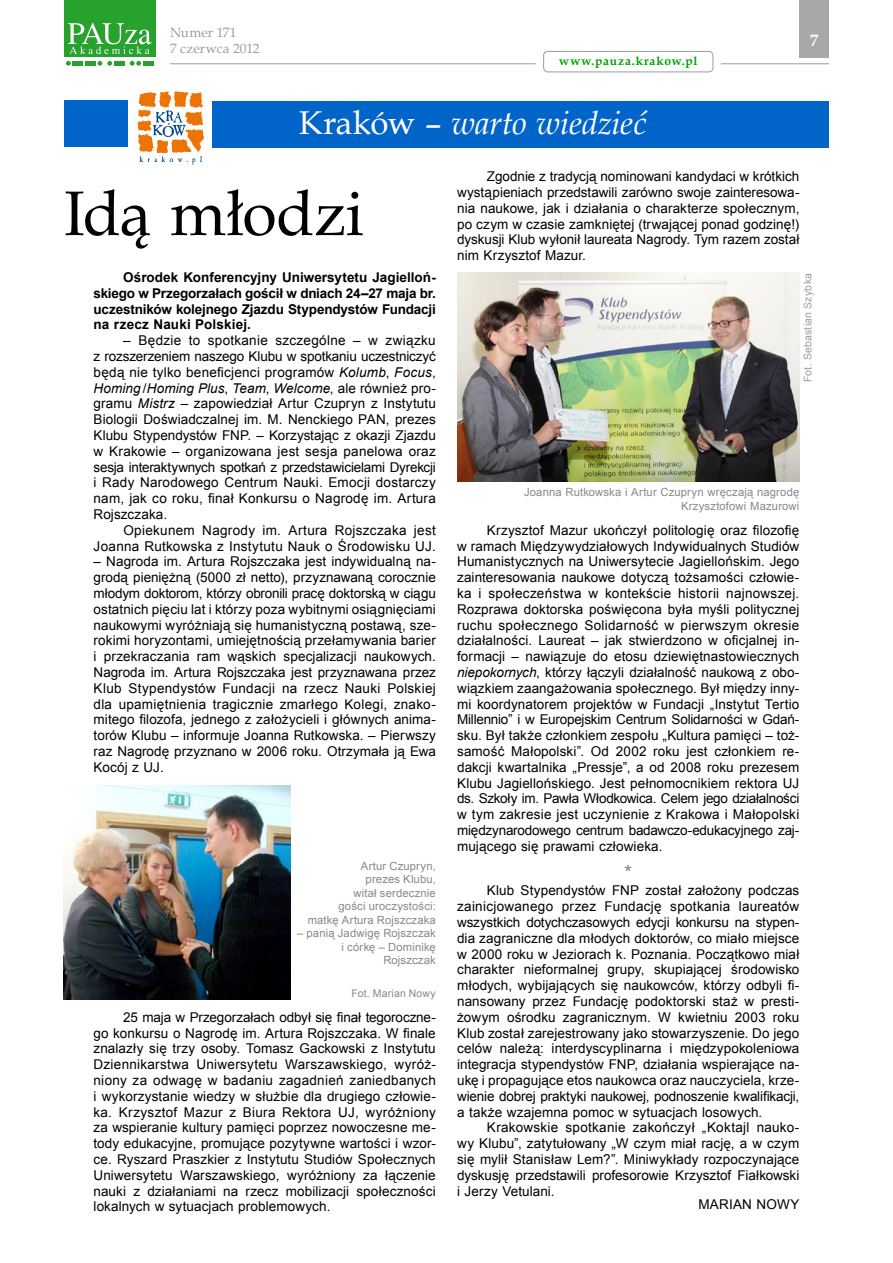
<style>
.page{position:relative;width:893px;height:1263px;background:#fff}
.page>*{position:absolute;margin:0;border:0;box-sizing:border-box;transform-origin:0 0}
.t1{font:63px "Book Antiqua";letter-spacing:-.015em;color:#000}
.t2{font:italic 33px "Book Antiqua";letter-spacing:-.015em;color:#fff}
.t3{font:21px "Arial";color:#87888a}
.t4{font:700 16.5px "Book Antiqua";color:#fff}
.t5{font:13.5px/15.8px "Arial";letter-spacing:.01em;color:#000;text-align:justify}
.t6{font:700 13.5px/15.8px "Arial";letter-spacing:-.01em;color:#000;text-align:justify}
.t7{font:13.5px/16.2px "Book Antiqua";color:#9c9d9f}
.t8{font:700 12px "Book Antiqua";letter-spacing:.07em;color:#00a000}
.t9{font:11.25px/13.5px "Arial";letter-spacing:.015em;color:#87888a;text-align:right}
.t10{font:10.5px "Arial";letter-spacing:.015em;color:#9c9d9f}
.t11{font:10.5px "Arial";letter-spacing:.015em;color:#87888a}
.s1{font-style:normal}
.s2{font-style:italic}
</style>
<div class="page">
<div style="left:799px;top:0;width:30px;height:57px;background:#a7a8aa"></div>
<svg style="left:66px;top:61px;width:5px;height:5px"></svg>
<svg style="left:97px;top:61px;width:15px;height:5px"></svg>
<svg style="left:130px;top:61px;width:11px;height:5px"></svg>
<div style="left:73px;top:61px;width:10px;height:5px;background:#26a22d"></div>
<div style="left:85px;top:61px;width:11px;height:5px;background:#26a22d"></div>
<div style="left:114px;top:61px;width:11px;height:5px;background:#26a22d"></div>
<div style="left:143px;top:61px;width:11px;height:5px;background:#26a22d"></div>
<div style="left:64px;top:0;width:92px;height:56px;background:#26a22d"></div>
<svg style="left:68px;top:23px;width:83px;height:31px"></svg>
<hr style="left:170px;top:63px;width:366px;height:1px;background:#9c9d9f">
<div style="left:543px;top:51px;width:170px;height:21px;border:1px solid #9c9d9f;border-radius:4px"></div>
<hr style="left:721px;top:63px;width:108px;height:1px;background:#9c9d9f">
<div style="left:213px;top:101px;width:616px;height:46px;background:#0064c8"></div>
<div style="left:64px;top:100px;width:64px;height:47px;background:#0064c8"></div>
<svg style="left:137px;top:91px;width:67px;height:73px"></svg>
<img style="left:457px;top:272px;width:342px;height:209px">
<img style="left:64px;top:786px;width:227px;height:213px">
<p class="t7" style="left:170px;top:24px;width:91px">Numer 171<br>7 czerwca 2012</p>
<p class="t4" style="left:810px;top:30px;width:10px">7</p>
<p class="t8" style="left:559px;top:53px;width:140px">www.pauza.krakow.pl</p>
<h2 class="t2" style="left:299px;top:100px;width:349px"><span class="s1">Kraków –</span> warto wiedzieć</h2>
<h1 class="t1" style="left:64px;top:170px;width:302px">Idą młodzi</h1>
<p class="t6" style="left:94px;top:270px;width:344px;text-indent:30px">Ośrodek Konferencyjny Uniwersytetu Jagielloń&shy;skiego w Przegorzałach gościł w dniach 24–27 maja br. uczestników kolejnego Zjazdu Stypendystów Fundacji na rzecz Nauki Polskiej.</p>
<p class="t5" style="left:94px;top:333px;width:344px;text-indent:30px">– Będzie to spotkanie szczególne – w związku z rozszerzeniem naszego Klubu w spotkaniu uczestniczyć będą nie tylko beneficjenci programów <span class="s2">Kolumb</span>, <span class="s2">Focus</span>, <span class="s2">Homing</span> /<span class="s2">Homing Plus</span>, <span class="s2">Team</span>, <span class="s2">Welcome</span>, ale również pro&shy;gramu <span class="s2">Mistrz</span> – zapowiedział Artur Czupryn z Instytutu Biologii Doświadczalnej im. M. Nenckiego PAN, prezes Klubu Stypendystów FNP. – Korzystając z okazji Zjazdu w Krakowie – organizowana jest sesja panelowa oraz sesja interaktywnych spotkań z przedstawicielami Dyrekcji i Rady Narodowego Centrum Nauki. Emocji dostarczy nam, jak co roku, finał Konkursu o Nagrodę im. Artura Rojszczaka.</p>
<p class="t5" style="left:94px;top:522px;width:344px;text-align:right">Opiekunem Nagrody im. Artura Rojszczaka jest<br>Joanna Rutkowska z Instytutu Nauk o Środowisku UJ.</p>
<p class="t5" style="left:94px;top:554px;width:344px">– Nagroda im. Artura Rojszczaka jest indywidualną na&shy;grodą pieniężną (5000 zł netto), przyznawaną corocznie młodym doktorom, którzy obronili pracę doktorską w ciągu ostatnich pięciu lat i którzy poza wybitnymi osiągnięciami naukowymi wyróżniają się humanistyczną postawą, sze&shy;rokimi horyzontami, umiejętnością przełamywania barier i przekraczania ram wąskich specjalizacji naukowych.<br>Nagroda im. Artura Rojszczaka jest przyznawana przez Klub Stypendystów Fundacji na rzecz Nauki Polskiej dla upamiętnienia tragicznie zmarłego Kolegi, znako&shy;mitego filozofa, jednego z założycieli i głównych anima&shy;torów Klubu – informuje Joanna Rutkowska. – Pierwszy raz Nagrodę przyznano w 2006 roku. Otrzymała ją Ewa Kocój z UJ.</p>
<p class="t9" style="left:308px;top:859px;width:130px">Artur Czupryn,<br>prezes Klubu,<br>witał serdecznie<br>gości uroczystości: matkę Artura Rojszczaka</p>
<p class="t9" style="left:297px;top:926px;width:140px">– panią Jadwigę Rojszczak i córkę – Dominikę<br>Rojszczak</p>
<p class="t11" style="left:351px;top:986px;width:86px">Fot. Marian Nowy</p>
<p class="t5" style="left:94px;top:1009px;width:344px;text-indent:30px">25 maja w Przegorzałach odbył się finał tegoroczne&shy;go konkursu o Nagrodę im. Artura Rojszczaka. W finale znalazły się trzy osoby. Tomasz Gackowski z Instytutu Dziennikarstwa Uniwersytetu Warszawskiego, wyróż&shy;niony za odwagę w badaniu zagadnień zaniedbanych i wykorzystanie wiedzy w służbie dla drugiego człowie&shy;ka. Krzysztof Mazur z Biura Rektora UJ, wyróżniony za wspieranie kultury pamięci poprzez nowoczesne me&shy;tody edukacyjne, promujące pozytywne wartości i wzor&shy;ce. Ryszard Praszkier z Instytutu Studiów Społecznych Uniwersytetu Warszawskiego, wyróżniony za łączenie nauki z działaniami na rzecz mobilizacji społeczności lokalnych w sytuacjach problemowych.</p>
<p class="t5" style="left:457px;top:169px;width:344px;text-indent:30px">Zgodnie z tradycją nominowani kandydaci w krótkich wystąpieniach przedstawili zarówno swoje zainteresowa&shy;nia naukowe, jak i działania o charakterze społecznym, po czym w czasie zamkniętej (trwającej ponad godzinę!) dyskusji Klub wyłonił laureata Nagrody. Tym razem został nim Krzysztof Mazur.</p>
<p class="t10" style="left:801px;top:382px;width:110px;rotate:-90deg">Fot. Sebastian Szybka</p>
<p class="t9" style="left:524px;top:486px;width:277px">Joanna Rutkowska i Artur Czupryn wręczają nagrodę<br>Krzysztofowi Mazurowi</p>
<p class="t5" style="left:457px;top:522px;width:344px;text-indent:30px">Krzysztof Mazur ukończył politologię oraz filozofię w ramach Międzywydziałowych Indywidualnych Studiów Humanistycznych na Uniwersytecie Jagiellońskim. Jego zainteresowania naukowe dotyczą tożsamości człowie&shy;ka i społeczeństwa w kontekście historii najnowszej.<br>Rozprawa doktorska poświęcona była myśli politycznej ruchu społecznego Solidarność w pierwszym okresie działalności. Laureat – jak stwierdzono w oficjalnej in&shy;formacji – nawiązuje do etosu dziewiętnastowiecznych <span class="s2">niepokornych</span>, którzy łączyli działalność naukową z obo&shy;wiązkiem zaangażowania społecznego. Był między inny&shy;mi koordynatorem projektów w Fundacji „Instytut Tertio Millennio” i w Europejskim Centrum Solidarności w Gdań&shy;sku. Był także członkiem zespołu „Kultura pamięci – toż&shy;samość Małopolski”. Od 2002 roku jest członkiem re&shy;dakcji kwartalnika „Pressje”, a od 2008 roku prezesem Klubu Jagiellońskiego. Jest pełnomocnikiem rektora UJ ds. Szkoły im. Pawła Włodkowica. Celem jego działalności w tym zakresie jest uczynienie z Krakowa i Małopolski międzynarodowego centrum badawczo-edukacyjnego zaj&shy;mującego się prawami człowieka.</p>
<h3 class="t3" style="left:624px;top:858px;width:10px">*</h3>
<p class="t5" style="left:457px;top:883px;width:344px;text-indent:30px">Klub Stypendystów FNP został założony podczas zainicjowanego przez Fundację spotkania laureatów wszystkich dotychczasowych edycji konkursu na stypen&shy;dia zagraniczne dla młodych doktorów, co miało miejsce w 2000 roku w Jeziorach k. Poznania. Początkowo miał charakter nieformalnej grupy, skupiającej środowisko młodych, wybijających się naukowców, którzy odbyli fi&shy;nansowany przez Fundację podoktorski staż w presti&shy;żowym ośrodku zagranicznym. W kwietniu 2003 roku Klub został zarejestrowany jako stowarzyszenie. Do jego celów należą: interdyscyplinarna i międzypokoleniowa integracja stypendystów FNP, działania wspierające na&shy;ukę i propagujące etos naukowca oraz nauczyciela, krze&shy;wienie dobrej praktyki naukowej, podnoszenie kwalifikacji, a także wzajemna pomoc w sytuacjach losowych.</p>
<p class="t5" style="left:457px;top:1120px;width:344px;text-indent:30px">Krakowskie spotkanie zakończył „Koktajl nauko&shy;wy Klubu”, zatytułowany „W czym miał rację, a w czym się mylił Stanisław Lem?”. Miniwykłady rozpoczynające dyskusję przedstawili profesorowie Krzysztof Fiałkowski i Jerzy Vetulani.</p>
<p class="t5" style="left:698px;top:1196px;width:103px">MARIAN NOWY</p>
</div>
